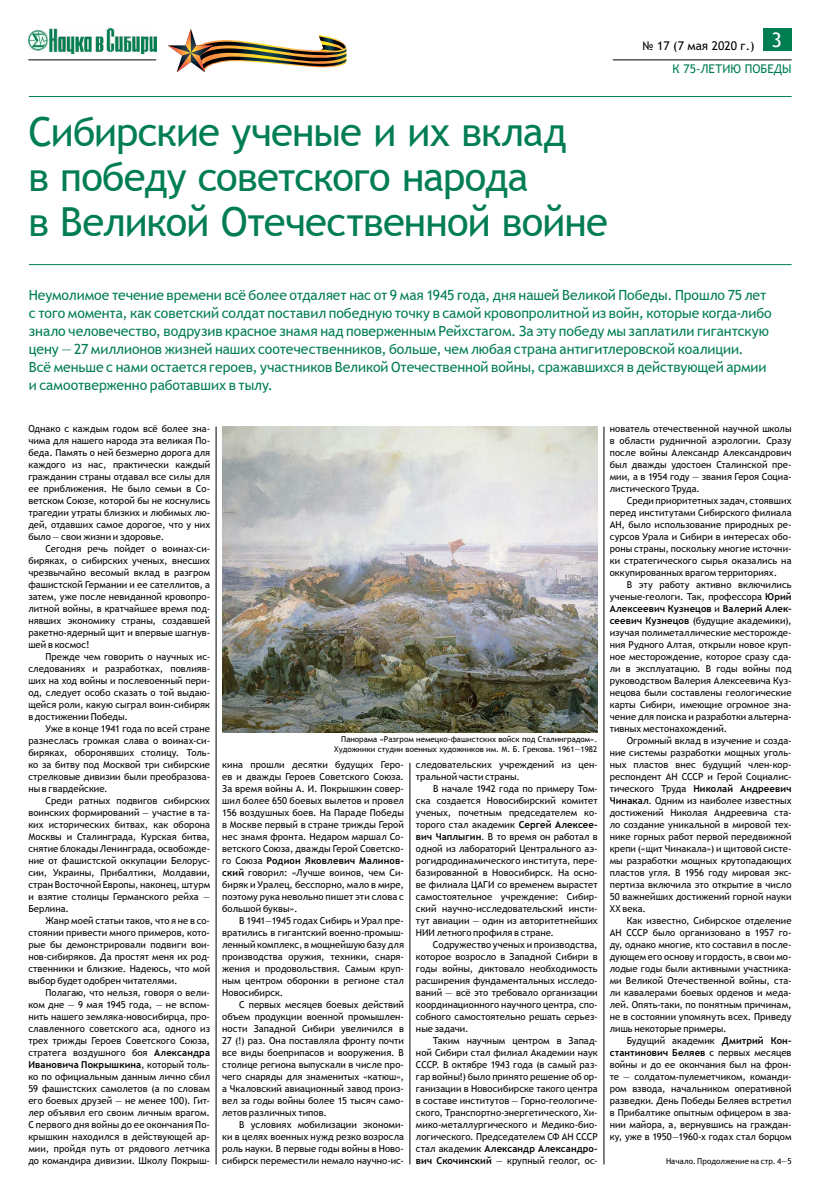
<style>
.page{position:relative;width:820px;height:1191px;background:#fff}
.page>*{position:absolute;margin:0;border:0;box-sizing:border-box;transform-origin:0 0}
.t1{font:40px/45px "Trebuchet MS";letter-spacing:-.02em;color:#007e51}
.t2{font:14px/18px "Trebuchet MS";letter-spacing:-.005em;color:#007e51}
.t3{font:12px/22.3px "Trebuchet MS";color:#000}
.t4{font:9.5px/12px "Trebuchet MS";letter-spacing:.005em;color:#000;text-align:justify}
.t5{font:8px/10px "Trebuchet MS";color:#000;text-align:right}
.s1{color:#007e51}
.s2{font-weight:700}
</style>
<div class="page">
<div style="left:762px;top:28px;width:29px;height:23px;background:#007e51"></div>
<hr style="left:612px;top:60px;width:179px;height:1px;background:#000">
<img style="left:28px;top:28px;width:128px;height:25px">
<hr style="left:28px;top:60px;width:128px;height:1px;background:#000">
<img style="left:168px;top:29px;width:178px;height:44px">
<hr style="left:29px;top:96px;width:762px;height:1px;background:#007e51">
<hr style="left:29px;top:264px;width:762px;height:1px;background:#007e51">
<hr style="left:216px;top:426px;width:1px;height:738px;background:#000">
<hr style="left:409px;top:763px;width:1px;height:401px;background:#000">
<hr style="left:603px;top:426px;width:1px;height:738px;background:#000">
<img style="left:222px;top:427px;width:375px;height:305px">
<h1 class="t1" style="left:28px;top:109px;width:581px">Сибирские ученые и их вклад<br>в победу советского народа<br>в Великой Отечественной войне</h1>
<p class="t3" style="left:672px;top:35px;width:120px;text-indent:-30px">№ 17 (7 мая 2020 г.) <sup>3<br></sup><span class="s1">К 75-ЛЕТИЮ ПОБЕДЫ</span></p>
<p class="t2" style="left:29px;top:286px;width:744px">Неумолимое течение времени всё более отдаляет нас от 9 мая 1945 года, дня нашей Великой Победы. Прошло 75 лет с того момента, как советский солдат поставил победную точку в самой кровопролитной из войн, которые когда-либо знало человечество, водрузив красное знамя над поверженным Рейхстагом. За эту победу мы заплатили гигантскую цену — 27 миллионов жизней наших соотечественников, больше, чем любая страна антигитлеровской коалиции.<br>Всё меньше с нами остается героев, участников Великой Отечественной войны, сражавшихся в действующей армии и самоотверженно работавших в тылу.</p>
<p class="t4" style="left:28px;top:423px;width:183px">Однако с каждым годом всё более зна&shy;чима для нашего народа эта великая По&shy;беда. Память о ней безмерно дорога для каждого из нас, практически каждый гражданин страны отдавал все силы для ее приближения. Не было семьи в Со&shy;ветском Союзе, которой бы не коснулись трагедии утраты близких и любимых лю&shy;дей, отдавших самое дорогое, что у них было — свои жизни и здоровье.</p>
<p class="t4" style="left:28px;top:543px;width:183px;text-indent:17px">Сегодня речь пойдет о воинах-си&shy;биряках, о сибирских ученых, внесших чрезвычайно весомый вклад в разгром фашистской Германии и ее сателлитов, а затем, уже после невиданной кровопро&shy;литной войны, в кратчайшее время под&shy;нявших экономику страны, создавшей ракетно-ядерный щит и впервые шагнув&shy;шей в космос!</p>
<p class="t4" style="left:28px;top:651px;width:183px;text-indent:17px">Прежде чем говорить о научных ис&shy;следованиях и разработках, повлияв&shy;ших на ход войны и послевоенный пери&shy;од, следует особо сказать о той выдаю&shy;щейся роли, какую сыграл воин-сибиряк в достижении Победы.</p>
<p class="t4" style="left:28px;top:723px;width:183px;text-indent:17px">Уже в конце 1941 года по всей стране разнеслась громкая слава о воинах-си&shy;биряках, оборонявших столицу. Толь&shy;ко за битву под Москвой три сибирские стрелковые дивизии были преобразова&shy;ны в гвардейские.</p>
<p class="t4" style="left:28px;top:795px;width:183px;text-indent:17px">Среди ратных подвигов сибирских воинских формирований — участие в та&shy;ких исторических битвах, как оборона Москвы и Сталинграда, Курская битва, снятие блокады Ленинграда, освобожде&shy;ние от фашистской оккупации Белорус&shy;сии, Украины, Прибалтики, Молдавии, стран Восточной Европы, наконец, штурм и взятие столицы Германского рейха — Берлина.</p>
<p class="t4" style="left:28px;top:915px;width:183px;text-indent:17px">Жанр моей статьи таков, что я не в со&shy;стоянии привести много примеров, кото&shy;рые бы демонстрировали подвиги вои&shy;нов-сибиряков. Да простят меня их род&shy;ственники и близкие. Надеюсь, что мой выбор будет одобрен читателями.</p>
<p class="t4" style="left:28px;top:986px;width:183px;text-indent:17px">Полагаю, что нельзя, говоря о вели&shy;ком дне — 9 мая 1945 года, — не вспом&shy;нить нашего земляка-новосибирца, про&shy;славленного советского аса, одного из трех трижды Героев Советского Союза, стратега воздушного боя <span class="s2">Александра Ивановича Покрышкина</span>, который толь&shy;ко по официальным данным лично сбил 59 фашистских самолетов (а по словам его боевых друзей — не менее 100). Гит&shy;лер объявил его своим личным врагом.<br>С первого дня войны до ее окончания По&shy;крышкин находился в действующей ар&shy;мии, пройдя путь от рядового летчика до командира дивизии. Школу Покрыш-</p>
<p class="t4" style="left:609px;top:422px;width:183px">нователь отечественной научной школы в области рудничной аэрологии. Сразу после войны Александр Александрович был дважды удостоен Сталинской пре&shy;мии, а в 1954 году — звания Героя Социа&shy;листического Труда.</p>
<p class="t4" style="left:609px;top:494px;width:183px;text-indent:17px">Среди приоритетных задач, стоявших перед институтами Сибирского филиала АН, было использование природных ре&shy;сурсов Урала и Сибири в интересах обо&shy;роны страны, поскольку многие источни&shy;ки стратегического сырья оказались на оккупированных врагом территориях.</p>
<p class="t4" style="left:609px;top:578px;width:183px;text-indent:17px">В эту работу активно включились ученые-геологи. Так, профессора <span class="s2">Юрий Алексеевич Кузнецов</span> и <span class="s2">Валерий Алек&shy;сеевич Кузнецов</span> (будущие академики), изучая полиметаллические месторожде&shy;ния Рудного Алтая, открыли новое круп&shy;ное месторождение, которое сразу сда&shy;ли в эксплуатацию. В годы войны под руководством Валерия Алексеевича Куз&shy;нецова были составлены геологические карты Сибири, имеющие огромное зна&shy;чение для поиска и разработки альтерна&shy;тивных местонахождений.</p>
<p class="t4" style="left:609px;top:734px;width:183px;text-indent:17px">Огромный вклад в изучение и созда&shy;ние системы разработки мощных уголь&shy;ных пластов внес будущий член-кор&shy;респондент АН СССР и Герой Социалис&shy;тического Труда <span class="s2">Николай Андреевич Чинакал</span>. Одним из наиболее известных достижений Николая Андреевича ста&shy;ло создание уникальной в мировой тех&shy;нике горных работ первой передвижной крепи («щит Чинакала») и щитовой систе&shy;мы разработки мощных крутопадающих пластов угля. В 1956 году мировая экс&shy;пертиза включила это открытие в число 50 важнейших достижений горной науки XX века.</p>
<p class="t4" style="left:609px;top:914px;width:183px;text-indent:17px">Как известно, Сибирское отделение АН СССР было организовано в 1957 го&shy;ду, однако многие, кто составил в после&shy;дующем его основу и гордость, в свои мо&shy;лодые годы были активными участника&shy;ми Великой Отечественной войны, ста&shy;ли кавалерами боевых орденов и меда&shy;лей. Опять-таки, по понятным причинам, не в состоянии упомянуть всех. Приведу лишь некоторые примеры.</p>
<p class="t4" style="left:609px;top:1034px;width:183px;text-indent:17px">Будущий академик <span class="s2">Дмитрий Кон&shy;стантинович Беляев</span> с первых месяцев войны и до ее окончания был на фрон&shy;те — солдатом-пулеметчиком, команди&shy;ром взвода, начальником оперативной разведки. День Победы Беляев встретил в Прибалтике опытным офицером в зва&shy;нии майора, а, вернувшись на граждан&shy;ку, уже в 1950—1960-х годах стал борцом</p>
<p class="t5" style="left:665px;top:1156px;width:127px">Начало. Продолжение на стр. 4—5</p>
<p class="t5" style="left:334px;top:734px;width:264px">Панорама «Разгром немецко-фашистских войск под Сталинградом».<br>Художники студии военных художников им. М. Б. Грекова. 1961—1982</p>
<p class="t4" style="left:222px;top:759px;width:183px">кина прошли десятки будущих Геро&shy;ев и дважды Героев Советского Союза.<br>За время войны А. И. Покрышкин совер&shy;шил более 650 боевых вылетов и провел 156 воздушных боев. На Параде Победы в Москве первый в стране трижды Герой нес знамя фронта. Недаром маршал Со&shy;ветского Союза, дважды Герой Советско&shy;го Союза <span class="s2">Родион Яковлевич Малинов&shy;ский</span> говорил: «Лучше воинов, чем Си&shy;биряк и Уралец, бесспорно, мало в мире, поэтому рука невольно пишет эти слова с большой буквы».</p>
<p class="t4" style="left:222px;top:915px;width:183px;text-indent:17px">В 1941—1945 годах Сибирь и Урал пре&shy;вратились в гигантский военно-промыш&shy;ленный комплекс, в мощнейшую базу для производства оружия, техники, снаря&shy;жения и продовольствия. Самым круп&shy;ным центром оборонки в регионе стал Новосибирск.</p>
<p class="t4" style="left:222px;top:999px;width:183px;text-indent:17px">С первых месяцев боевых действий объем продукции военной промышлен&shy;ности Западной Сибири увеличился в 27 (!) раз. Она поставляла фронту почти все виды боеприпасов и вооружения. В столице региона выпускали в числе про&shy;чего снаряды для знаменитых «катюш», а Чкаловский авиационный завод произ&shy;вел за годы войны более 15 тысяч само&shy;летов различных типов.</p>
<p class="t4" style="left:222px;top:1119px;width:183px;text-indent:17px">В условиях мобилизации экономи&shy;ки в целях военных нужд резко возросла роль науки. В первые годы войны в Ново&shy;сибирск переместили немало научно-ис-</p>
<p class="t4" style="left:416px;top:759px;width:183px">следовательских учреждений из цен&shy;тральной части страны.</p>
<p class="t4" style="left:416px;top:783px;width:183px;text-indent:17px">В начале 1942 года по примеру Том&shy;ска создается Новосибирский комитет ученых, почетным председателем ко&shy;торого стал академик <span class="s2">Сергей Алексее&shy;вич Чаплыгин</span>. В то время он работал в одной из лабораторий Центрального аэ&shy;рогидродинамического института, пере&shy;базированной в Новосибирск. На осно&shy;ве филиала ЦАГИ со временем вырастет самостоятельное учреждение: Сибир&shy;ский научно-исследовательский инсти&shy;тут авиации — один из авторитетнейших НИИ летного профиля в стране.</p>
<p class="t4" style="left:416px;top:938px;width:183px;text-indent:17px">Содружество ученых и производства, которое возросло в Западной Сибири в годы войны, диктовало необходимость расширения фундаментальных исследо&shy;ваний — всё это требовало организации координационного научного центра, спо&shy;собного самостоятельно решать серьез&shy;ные задачи.</p>
<p class="t4" style="left:416px;top:1034px;width:183px;text-indent:17px">Таким научным центром в Запад&shy;ной Сибири стал филиал Академии наук СССР. В октябре 1943 года (в самый раз&shy;гар войны!) было принято решение об ор&shy;ганизации в Новосибирске такого центра в составе институтов — Горно-геологиче&shy;ского, Транспортно-энергетического, Хи&shy;мико-металлургического и Медико-био&shy;логического. Председателем СФ АН СССР стал академик <span class="s2">Александр Александро&shy;вич Скочинский</span> — крупный геолог, ос-</p>
</div>
